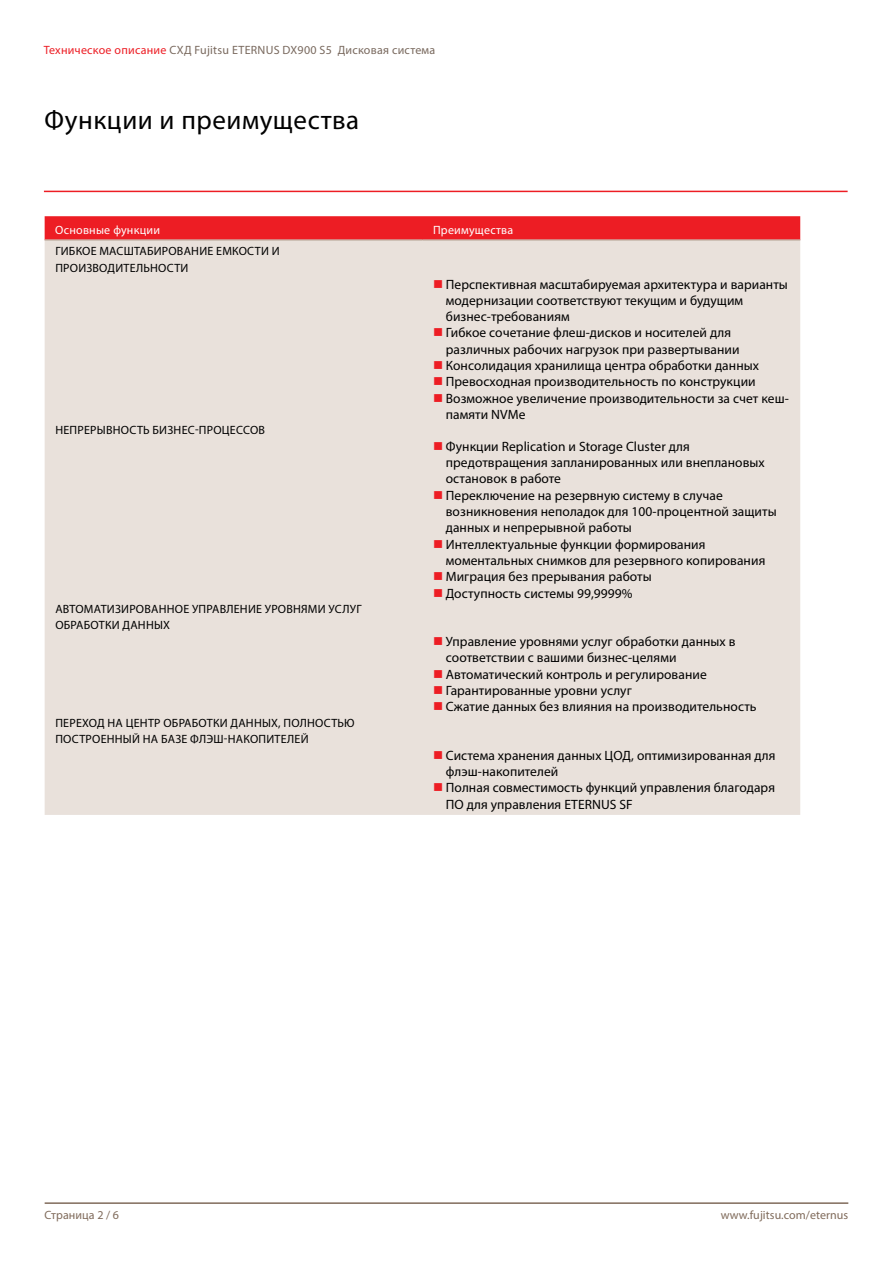
<style>
.page{position:relative;width:893px;height:1263px;background:#fff}
.page>*{position:absolute;margin:0;border:0;box-sizing:border-box;transform-origin:0 0}
.t1{font:27px "Myriad Pro";letter-spacing:.02em;color:#000}
.t2{font:13.5px/16.4px "Myriad Pro";letter-spacing:.005em;color:#000}
.t3{font:12px/16.5px "Myriad Pro";letter-spacing:.02em;color:#000}
.t4{font:12px "Myriad Pro";letter-spacing:.02em;color:#79695e}
.t5{font:12px "Myriad Pro";letter-spacing:.005em;color:#806b5b}
.t6{font:12px "Myriad Pro";letter-spacing:.02em;color:#fff}
.s1{color:#ed1d24}
</style>
<div class="page">
<hr style="left:45px;top:1202px;width:803px;height:2px;background:#806b5b">
<div style="left:45px;top:216px;width:755px;height:23px;background:#ed1d24"></div>
<div style="left:45px;top:241px;width:755px;height:574px;background:#e9e1db"></div>
<hr style="left:45px;top:239px;width:377px;height:2px;background:#c9bbb0">
<hr style="left:422px;top:239px;width:378px;height:2px;background:#c9bbb0">
<hr style="left:44px;top:191px;width:804px;height:1px;background:#ed1d24">
<svg style="left:434px;top:280px;width:8px;height:7px"></svg>
<svg style="left:434px;top:328px;width:8px;height:8px"></svg>
<svg style="left:434px;top:361px;width:8px;height:8px"></svg>
<svg style="left:434px;top:377px;width:8px;height:8px"></svg>
<svg style="left:434px;top:394px;width:8px;height:8px"></svg>
<svg style="left:434px;top:442px;width:8px;height:8px"></svg>
<svg style="left:434px;top:491px;width:8px;height:8px"></svg>
<svg style="left:434px;top:540px;width:8px;height:8px"></svg>
<svg style="left:434px;top:572px;width:8px;height:8px"></svg>
<svg style="left:434px;top:589px;width:8px;height:8px"></svg>
<svg style="left:434px;top:637px;width:8px;height:8px"></svg>
<svg style="left:434px;top:670px;width:8px;height:8px"></svg>
<svg style="left:434px;top:686px;width:8px;height:8px"></svg>
<svg style="left:434px;top:702px;width:8px;height:8px"></svg>
<svg style="left:434px;top:751px;width:8px;height:8px"></svg>
<svg style="left:434px;top:783px;width:8px;height:8px"></svg>
<p class="t4" style="left:44px;top:43px;width:393px"><span class="s1">Техническое описание</span> СХД Fujitsu ETERNUS DX900 S5 Дисковая система</p>
<h1 class="t1" style="left:45px;top:103px;width:316px">Функции и преимущества</h1>
<p class="t6" style="left:55px;top:222px;width:106px">Основные функции</p>
<p class="t6" style="left:433px;top:222px;width:82px">Преимущества</p>
<p class="t3" style="left:55px;top:243px;width:226px">ГИБКОЕ МАСШТАБИРОВАНИЕ ЕМКОСТИ И<br>ПРОИЗВОДИТЕЛЬНОСТИ</p>
<p class="t2" style="left:446px;top:276px;width:345px">Перспективная масштабируемая архитектура и варианты модернизации соответствуют текущим и будущим бизнес-требованиям<br>Гибкое сочетание флеш-дисков и носителей для различных рабочих нагрузок при развертывании Консолидация хранилища центра обработки данных Превосходная производительность по конструкции Возможное увеличение производительности за счет кеш&shy;памяти NVMe</p>
<p class="t3" style="left:55px;top:422px;width:211px">НЕПРЕРЫВНОСТЬ БИЗНЕС-ПРОЦЕССОВ</p>
<p class="t2" style="left:446px;top:438px;width:332px">Функции Replication и Storage Cluster для предотвращения запланированных или внеплановых остановок в работе<br>Переключение на резервную систему в случае возникновения неполадок для 100-процентной защиты данных и непрерывной работы<br>Интеллектуальные функции формирования моментальных снимков для резервного копирования Миграция без прерывания работы<br>Доступность системы 99,9999%</p>
<p class="t3" style="left:55px;top:600px;width:308px">АВТОМАТИЗИРОВАННОЕ УПРАВЛЕНИЕ УРОВНЯМИ УСЛУГ<br>ОБРАБОТКИ ДАННЫХ</p>
<p class="t2" style="left:446px;top:633px;width:312px">Управление уровнями услуг обработки данных в соответствии с вашими бизнес-целями Автоматический контроль и регулирование Гарантированные уровни услуг<br>Сжатие данных без влияния на производительность</p>
<p class="t3" style="left:55px;top:714px;width:301px">ПЕРЕХОД НА ЦЕНТР ОБРАБОТКИ ДАННЫХ, ПОЛНОСТЬЮ<br>ПОСТРОЕННЫЙ НА БАЗЕ ФЛЭШ-НАКОПИТЕЛЕЙ</p>
<p class="t2" style="left:446px;top:747px;width:331px">Система хранения данных ЦОД, оптимизированная для флэш-накопителей<br>Полная совместимость функций управления благодаря ПО для управления ETERNUS SF</p>
<p class="t5" style="left:45px;top:1207px;width:76px">Страница 2 / 6</p>
<p class="t5" style="left:721px;top:1207px;width:129px">www.fujitsu.com/eternus</p>
</div>
